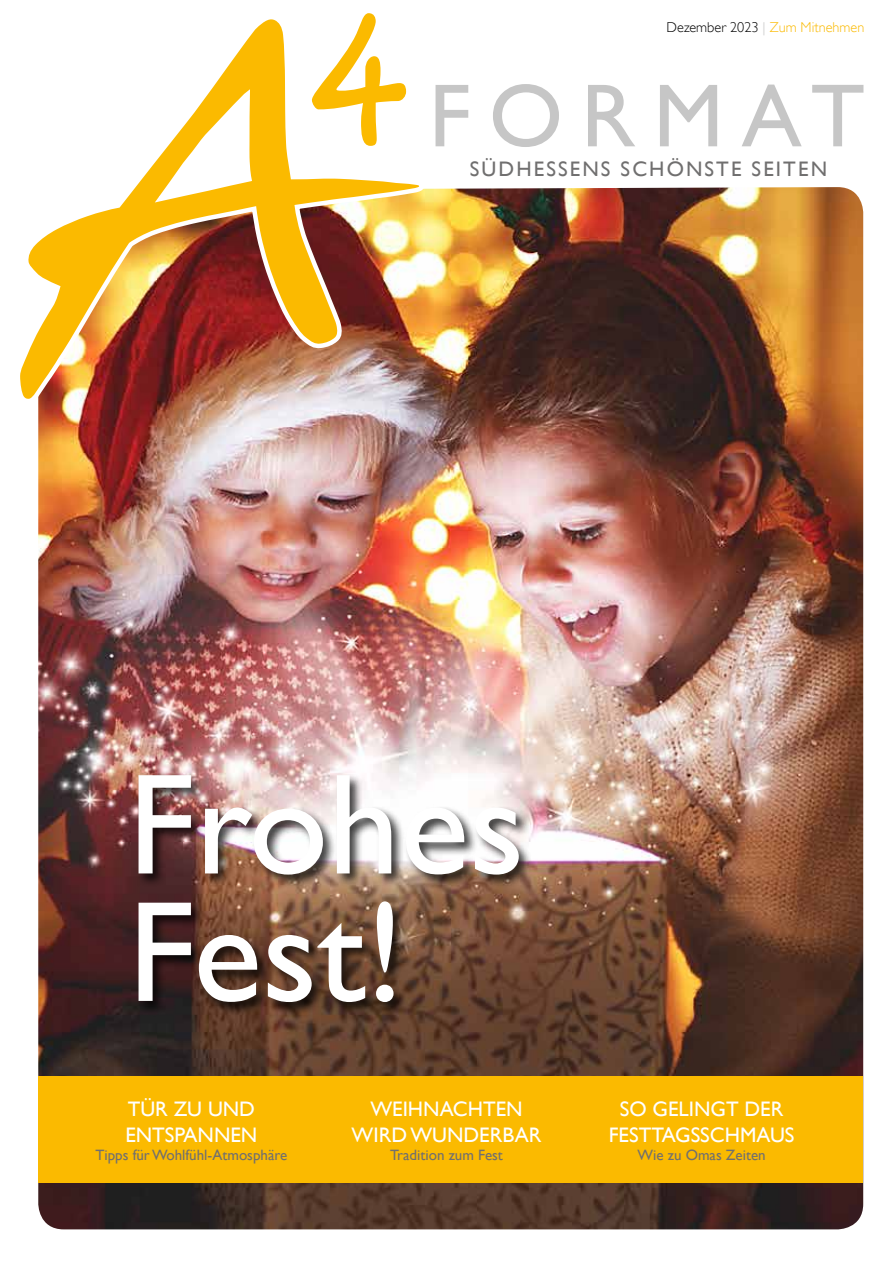
<style>
.page{position:relative;width:893px;height:1263px;background:#fff}
.page>*{position:absolute;margin:0;border:0;box-sizing:border-box;transform-origin:0 0}
.t1{font:144px/127.5px "Gill Sans";color:#fff}
.t2{font:90px "Gill Sans";letter-spacing:.2em;color:#c6c6c6}
.t3{font:21px/25.2px "Gill Sans";color:#fff;text-align:center}
.t4{font:21px "Gill Sans";letter-spacing:.1em;color:#706f6f}
.t5{font:15px "Gill Sans";color:#706f6f}
.t6{font:300 14.25px "Gill Sans";color:#000}
.s1{color:#c6c6c6}
.s2{color:#fbba00}
</style>
<div class="page">
<img style="left:38px;top:187px;width:825px;height:1042px">
<div style="left:136px;top:773px;width:397px;height:243px;background:#000;opacity:.75"></div>
<div style="left:38px;top:1076px;width:825px;height:106px;background:#fbba00"></div>
<img style="left:20px;top:19px;width:406px;height:388px">
<svg style="left:312px;top:13px;width:94px;height:133px"></svg>
<p class="t6" style="left:667px;top:19px;width:199px">Dezember 2023 <span class="s1">|</span> <span class="s2">Zum Mitnehmen</span></p>
<h2 class="t2" style="left:429px;top:63px;width:438px">FORMAT</h2>
<p class="t4" style="left:470px;top:157px;width:359px">SÜDHESSENS SCHÖNSTE SEITEN</p>
<h1 class="t1" style="left:128px;top:760px;width:398px">Frohes<br>Fest!</h1>
<p class="t3" style="left:125px;top:1096px;width:133px;text-align:left">TÜR ZU UND<br>ENTSPANNEN</p>
<p class="t5" style="left:95px;top:1145px;width:193px">Tipps für Wohlfühl-Atmosphäre</p>
<p class="t3" style="left:352px;top:1096px;width:191px">WEIHNACHTEN<br>WIRD WUNDERBAR</p>
<p class="t5" style="left:390px;top:1145px;width:114px">Tradition zum Fest</p>
<p class="t3" style="left:609px;top:1096px;width:187px">SO GELINGT DER<br>FESTTAGSSCHMAUS</p>
<p class="t5" style="left:637px;top:1145px;width:130px">Wie zu Omas Zeiten</p>
</div>
